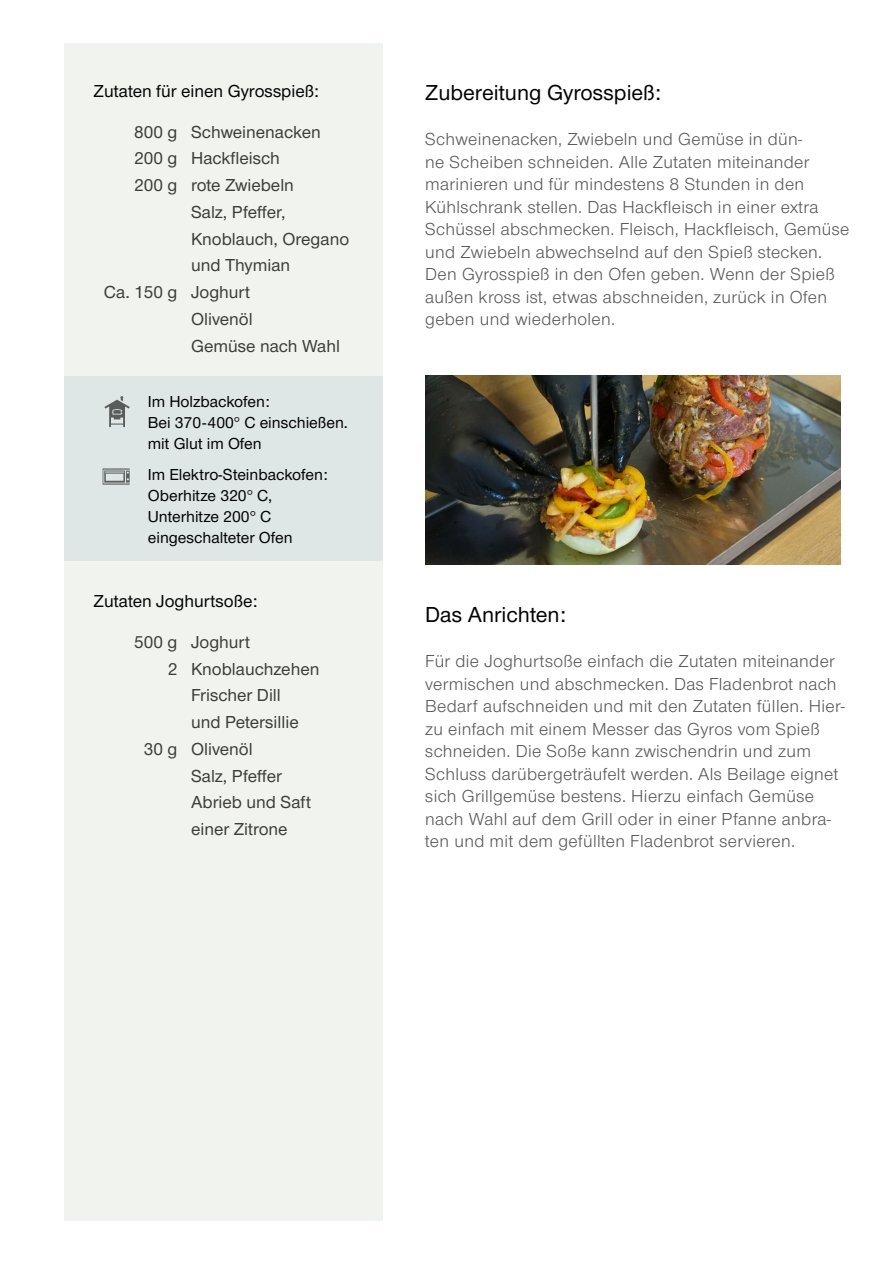
<style>
.page{position:relative;width:893px;height:1263px;background:#fff}
.page>*{position:absolute;margin:0;border:0;box-sizing:border-box;transform-origin:0 0}
.t1{font:500 22.5px "Nimbus San Nov";color:#020203}
.t2{font:18px/22.5px "Nimbus San Nov";letter-spacing:.02em;color:#575756}
.t3{font:500 18px "Nimbus San Nov";color:#3c3c3b}
.t4{font:500 18px "Nimbus San Nov";color:#020203}
.t5{font:500 16.5px/21px "Nimbus San Nov";color:#000}
</style>
<div class="page">
<div style="left:64px;top:43px;width:319px;height:1177px;background:#f1f3ee"></div>
<div style="left:64px;top:376px;width:319px;height:185px;background:#dbe3e5"></div>
<svg style="left:104px;top:396px;width:26px;height:31px"></svg>
<svg style="left:103px;top:468px;width:27px;height:17px"></svg>
<img style="left:425px;top:376px;width:415px;height:189px">
<p class="t4" style="left:94px;top:80px;width:227px">Zutaten für einen Gyrosspieß:</p>
<p class="t3" style="left:134px;top:121px;width:188px">800 g Schweinenacken</p>
<p class="t3" style="left:134px;top:148px;width:147px">200 g Hackfleisch</p>
<p class="t3" style="left:134px;top:174px;width:161px">200 g rote Zwiebeln</p>
<p class="t3" style="left:191px;top:201px;width:96px">Salz, Pfeffer,</p>
<p class="t3" style="left:191px;top:228px;width:160px">Knoblauch, Oregano</p>
<p class="t3" style="left:191px;top:255px;width:101px">und Thymian</p>
<p class="t3" style="left:104px;top:281px;width:148px">Ca. 150 g Joghurt</p>
<p class="t3" style="left:191px;top:308px;width:63px">Olivenöl</p>
<p class="t3" style="left:191px;top:335px;width:150px">Gemüse nach Wahl</p>
<p class="t5" style="left:148px;top:391px;width:202px">Im Holzbackofen:<br>Bei 370-400° C einschießen. mit Glut im Ofen</p>
<p class="t5" style="left:148px;top:464px;width:181px">Im Elektro-Steinbackofen:<br>Oberhitze 320° C,<br>Unterhitze 200° C eingeschalteter Ofen</p>
<p class="t4" style="left:94px;top:591px;width:165px">Zutaten Joghurtsoße:</p>
<p class="t3" style="left:134px;top:631px;width:117px">500 g Joghurt</p>
<p class="t3" style="left:168px;top:658px;width:153px">2 Knoblauchzehen</p>
<p class="t3" style="left:191px;top:685px;width:91px">Frischer Dill</p>
<p class="t3" style="left:191px;top:711px;width:109px">und Petersillie</p>
<p class="t3" style="left:144px;top:738px;width:110px">30 g Olivenöl</p>
<p class="t3" style="left:191px;top:765px;width:93px">Salz, Pfeffer</p>
<p class="t3" style="left:191px;top:792px;width:122px">Abrieb und Saft</p>
<p class="t3" style="left:191px;top:818px;width:98px">einer Zitrone</p>
<p class="t1" style="left:425px;top:79px;width:237px">Zubereitung Gyrosspieß:</p>
<p class="t2" style="left:425px;top:128px;width:426px">Schweinenacken, Zwiebeln und Gemüse in dün-<br>ne Scheiben schneiden. Alle Zutaten miteinander marinieren und für mindestens 8 Stunden in den Kühlschrank stellen. Das Hackfleisch in einer extra Schüssel abschmecken. Fleisch, Hackfleisch, Gemüse und Zwiebeln abwechselnd auf den Spieß stecken.<br>Den Gyrosspieß in den Ofen geben. Wenn der Spieß außen kross ist, etwas abschneiden, zurück in Ofen geben und wiederholen.</p>
<p class="t1" style="left:425px;top:601px;width:142px">Das Anrichten:</p>
<p class="t2" style="left:425px;top:650px;width:421px">Für die Joghurtsoße einfach die Zutaten miteinander vermischen und abschmecken. Das Fladenbrot nach Bedarf aufschneiden und mit den Zutaten füllen. Hier&shy;zu einfach mit einem Messer das Gyros vom Spieß schneiden. Die Soße kann zwischendrin und zum Schluss darübergeträufelt werden. Als Beilage eignet sich Grillgemüse bestens. Hierzu einfach Gemüse nach Wahl auf dem Grill oder in einer Pfanne anbra&shy;ten und mit dem gefüllten Fladenbrot servieren.</p>
</div>
